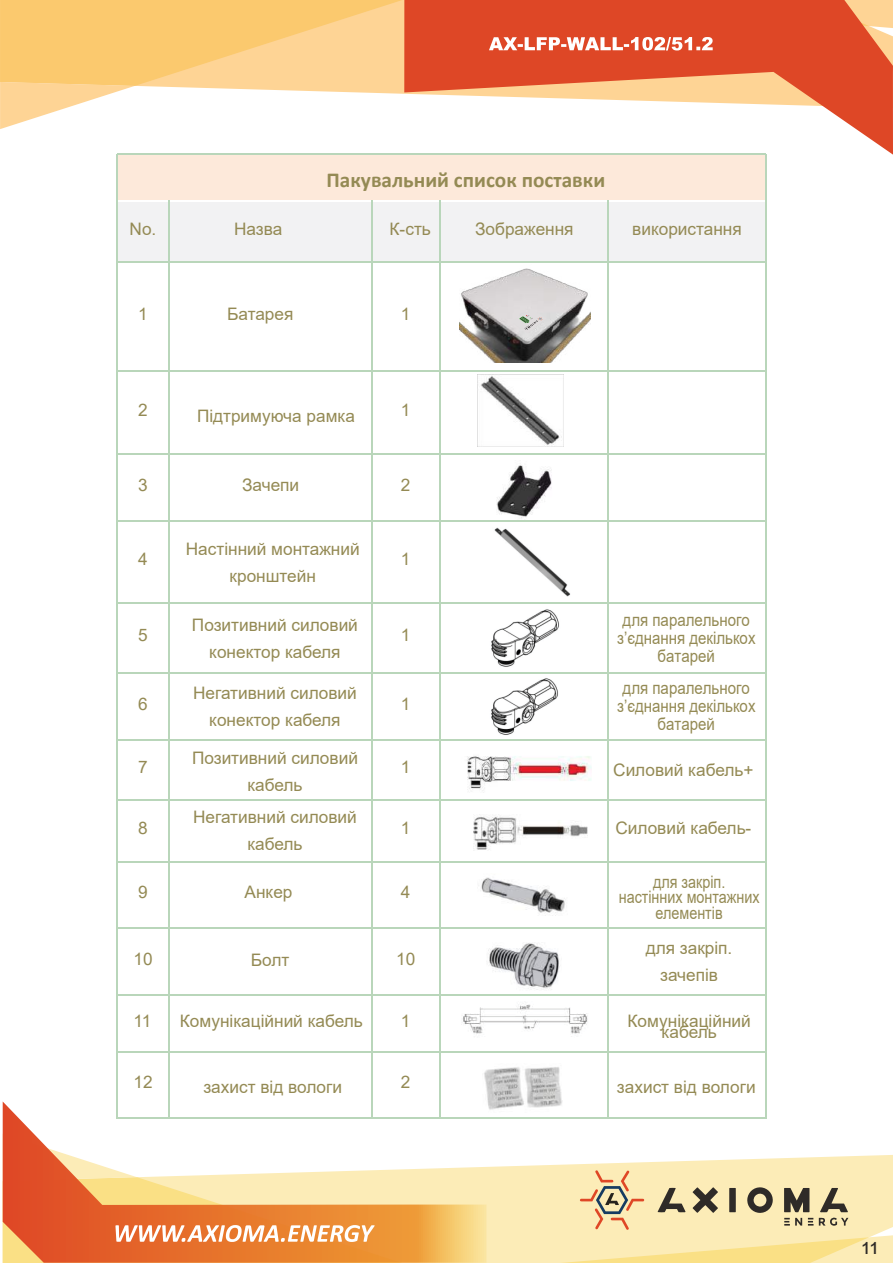
<style>
.page{position:relative;width:893px;height:1263px;background:#fff}
.page>*{position:absolute;margin:0;border:0;box-sizing:border-box;transform-origin:0 0}
.t1{font:700 21.3px "Calibri";color:#948a54}
.t2{font:18px "Arial Mdm";color:#2f2b28}
.t3{font:17.25px/27px "Arial";color:#948a54;text-align:center}
.t4{font:17.25px/18px "Arial";color:#948a54;text-align:center;scale:.87 1}
.t5{font:17.25px/15.3px "Arial";color:#948a54;text-align:center;scale:.83 1}
.t6{font:17.1px "Arial";color:#948a54}
</style>
<div class="page">
<div style="left:117px;top:154px;width:649px;height:47px;background:#fde9da"></div>
<div style="left:117px;top:201px;width:52px;height:61px;background:#f2f2f3"></div>
<div style="left:169px;top:201px;width:202px;height:61px;background:#f2f2f3"></div>
<div style="left:371px;top:201px;width:69px;height:61px;background:#f2f2f3"></div>
<div style="left:440px;top:201px;width:168px;height:61px;background:#f2f2f3"></div>
<div style="left:608px;top:201px;width:158px;height:61px;background:#f2f2f3"></div>
<hr style="left:117px;top:153px;width:648px;height:1px;background:#b9d6ba">
<hr style="left:117px;top:200px;width:648px;height:1px;background:#fff">
<hr style="left:116px;top:154px;width:1px;height:964px;background:#b9d6ba">
<hr style="left:765px;top:154px;width:1px;height:964px;background:#b9d6ba">
<hr style="left:117px;top:261px;width:648px;height:1px;background:#b9d6ba">
<hr style="left:169px;top:201px;width:1px;height:917px;background:#b9d6ba">
<hr style="left:371px;top:201px;width:1px;height:917px;background:#b9d6ba">
<hr style="left:439px;top:201px;width:1px;height:917px;background:#b9d6ba">
<hr style="left:608px;top:201px;width:1px;height:917px;background:#b9d6ba">
<hr style="left:117px;top:371px;width:648px;height:1px;background:#b9d6ba">
<hr style="left:117px;top:453px;width:648px;height:1px;background:#b9d6ba">
<hr style="left:117px;top:520px;width:648px;height:2px;background:#b9d6ba">
<hr style="left:117px;top:602px;width:648px;height:1px;background:#b9d6ba">
<hr style="left:117px;top:673px;width:648px;height:1px;background:#b9d6ba">
<hr style="left:117px;top:739px;width:648px;height:1px;background:#b9d6ba">
<hr style="left:117px;top:799px;width:648px;height:2px;background:#b9d6ba">
<hr style="left:117px;top:861px;width:648px;height:1px;background:#b9d6ba">
<hr style="left:117px;top:928px;width:648px;height:1px;background:#b9d6ba">
<hr style="left:117px;top:994px;width:648px;height:1px;background:#b9d6ba">
<hr style="left:117px;top:1051px;width:648px;height:1px;background:#b9d6ba">
<hr style="left:117px;top:1118px;width:648px;height:1px;background:#b9d6ba">
<img style="left:496px;top:463px;width:56px;height:56px">
<img style="left:494px;top:527px;width:76px;height:70px">
<img style="left:491px;top:609px;width:68px;height:58px">
<img style="left:491px;top:678px;width:67px;height:57px">
<img style="left:467px;top:756px;width:124px;height:35px">
<img style="left:481px;top:877px;width:84px;height:39px">
<img style="left:488px;top:943px;width:71px;height:47px">
<img style="left:463px;top:1004px;width:125px;height:30px">
<img style="left:484px;top:1067px;width:78px;height:43px">
<img style="left:473px;top:816px;width:115px;height:34px">
<svg style="left:487px;top:1155px;width:406px;height:108px;fill:#fcecb7"></svg>
<svg style="left:560px;top:1170px;width:333px;height:93px"></svg>
<svg style="left:3px;top:1101px;width:484px;height:162px"></svg>
<svg style="left:3px;top:1134px;width:399px;height:129px"></svg>
<svg style="left:0;top:0;width:402px;height:129px"></svg>
<svg style="left:404px;top:0;width:489px;height:155px;fill:#de4726"></svg>
<svg style="left:489px;top:37px;width:224px;height:13px"></svg>
<img style="left:460px;top:268px;width:130px;height:94px">
<img style="left:478px;top:374px;width:85px;height:72px">
<svg style="left:511px;top:309px;width:36px;height:25px"></svg>
<p class="t1" style="left:326px;top:165px;width:280px">Пакувальний список поставки</p>
<p class="t3" style="left:130px;top:215px;width:28px">No.</p>
<p class="t3" style="left:234px;top:215px;width:50px">Назва</p>
<p class="t3" style="left:390px;top:215px;width:43px">К-сть</p>
<p class="t3" style="left:475px;top:215px;width:100px">Зображення</p>
<p class="t3" style="left:632px;top:215px;width:111px">використання</p>
<p class="t3" style="left:138px;top:300px;width:11px">1</p>
<p class="t3" style="left:227px;top:300px;width:68px">Батарея</p>
<p class="t3" style="left:401px;top:300px;width:11px">1</p>
<p class="t3" style="left:138px;top:396px;width:11px">2</p>
<p class="t3" style="left:401px;top:396px;width:11px">1</p>
<p class="t6" style="left:197px;top:404px;width:159px">Підтримуюча рамка</p>
<p class="t3" style="left:138px;top:471px;width:11px">3</p>
<p class="t3" style="left:242px;top:472px;width:59px">Зачепи</p>
<p class="t3" style="left:401px;top:471px;width:11px">2</p>
<p class="t3" style="left:138px;top:545px;width:11px">4</p>
<p class="t3" style="left:186px;top:535px;width:175px">Настінний монтажний кронштейн</p>
<p class="t3" style="left:401px;top:545px;width:11px">1</p>
<p class="t3" style="left:192px;top:611px;width:167px">Позитивний силовий конектор кабеля</p>
<p class="t3" style="left:138px;top:622px;width:11px">5</p>
<p class="t3" style="left:401px;top:622px;width:11px">1</p>
<p class="t3" style="left:193px;top:679px;width:165px">Негативний силовий конектор кабеля</p>
<p class="t3" style="left:138px;top:690px;width:11px">6</p>
<p class="t3" style="left:401px;top:690px;width:11px">1</p>
<p class="t3" style="left:192px;top:744px;width:167px">Позитивний силовий кабель</p>
<p class="t3" style="left:138px;top:754px;width:11px">7</p>
<p class="t3" style="left:401px;top:754px;width:11px">1</p>
<p class="t3" style="left:193px;top:804px;width:165px">Негативний силовий кабель</p>
<p class="t3" style="left:138px;top:814px;width:11px">8</p>
<p class="t3" style="left:401px;top:814px;width:11px">1</p>
<p class="t3" style="left:138px;top:879px;width:11px">9</p>
<p class="t3" style="left:245px;top:879px;width:49px">Анкер</p>
<p class="t3" style="left:401px;top:879px;width:11px">4</p>
<p class="t3" style="left:133px;top:945px;width:21px">10</p>
<p class="t3" style="left:251px;top:946px;width:40px">Болт</p>
<p class="t3" style="left:396px;top:945px;width:21px">10</p>
<p class="t3" style="left:133px;top:1007px;width:19px">11</p>
<p class="t3" style="left:180px;top:1007px;width:185px">Комунікаційний кабель</p>
<p class="t3" style="left:401px;top:1007px;width:11px">1</p>
<p class="t3" style="left:133px;top:1069px;width:21px">12</p>
<p class="t3" style="left:203px;top:1073px;width:140px">захист від вологи</p>
<p class="t3" style="left:401px;top:1069px;width:11px">2</p>
<p class="t4" style="left:617px;top:611px;width:161px">для паралельного з’єднання декількох батарей</p>
<p class="t4" style="left:617px;top:679px;width:161px">для паралельного з’єднання декількох батарей</p>
<p class="t3" style="left:613px;top:756px;width:142px">Силовий кабель+</p>
<p class="t3" style="left:615px;top:814px;width:137px">Силовий кабель-</p>
<p class="t5" style="left:619px;top:874px;width:171px">для закріп.<br>настінних монтажних елементів</p>
<p class="t3" style="left:646px;top:934px;width:88px">для закріп. зачепів</p>
<p class="t3" style="left:628px;top:1007px;width:125px">Комунікаційний</p>
<p class="t3" style="left:662px;top:1018px;width:57px">кабель</p>
<p class="t3" style="left:617px;top:1073px;width:140px">захист від вологи</p>
<p class="t2" style="left:863px;top:1238px;width:19px">11</p>
</div>
